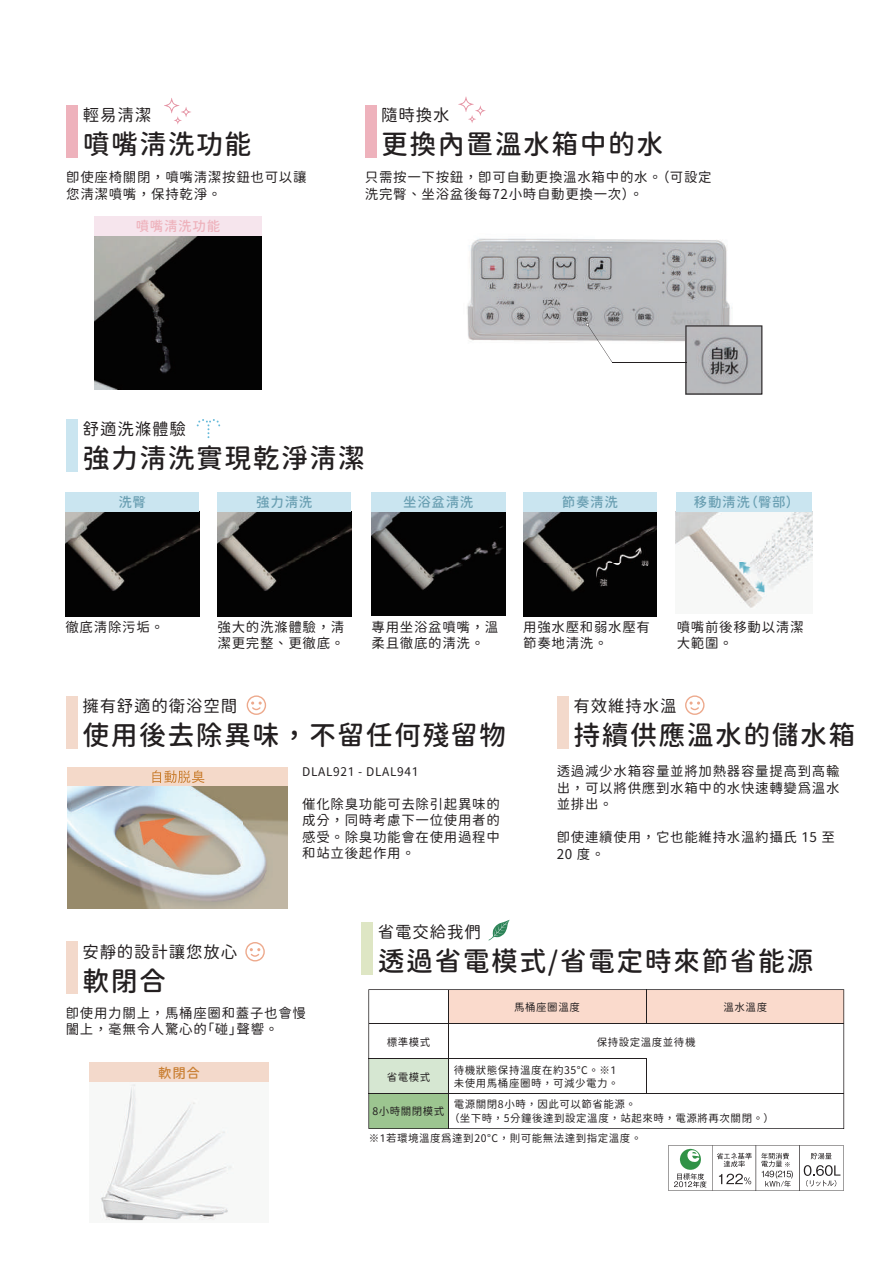
<style>
.page{position:relative;width:893px;height:1263px;background:#fff}
.page>*{position:absolute;margin:0;border:0;box-sizing:border-box;transform-origin:0 0}
.t1{font:27px "font 000000002 d 62 f 486";letter-spacing:.05em;color:#231f20}
.t2{font:16.5px "font 000000002 d 62 f 484";letter-spacing:.05em;color:#231f20}
.t3{font:13.5px/16.5px "font 000000002 d 62 f 484";letter-spacing:.05em;color:#231f20}
.t4{font:13.5px "font 000000002 d 62 f 486";letter-spacing:.05em;color:#6a9fb2}
.t5{font:13.5px "font 000000002 d 62 f 486";letter-spacing:.05em;color:#eeb2bc}
.t6{font:13.5px "font 000000002 d 62 f 486";color:#ca8034}
.t7{font:12px "font 000000002 d 62 f 484";letter-spacing:.05em;color:#231f20}
.t8{font:10.5px/13.5px "font 000000002 d 62 f 484";letter-spacing:.05em;color:#231f20}
</style>
<div class="page">
<img style="left:95px;top:235px;width:167px;height:155px">
<div style="left:94px;top:216px;width:168px;height:19px;background:#f6e5ed"></div>
<div style="left:66px;top:420px;width:12px;height:52px;background:#cae5f0"></div>
<div style="left:66px;top:697px;width:12px;height:52px;background:#f3d9cb"></div>
<img style="left:67px;top:786px;width:221px;height:123px">
<div style="left:67px;top:767px;width:221px;height:19px;background:#f4d9c9"></div>
<div style="left:557px;top:697px;width:11px;height:52px;background:#f3d9cb"></div>
<div style="left:66px;top:105px;width:12px;height:52px;background:#eeb2bc"></div>
<div style="left:365px;top:105px;width:11px;height:52px;background:#eeb2bc"></div>
<svg style="left:247px;top:695px;width:19px;height:20px"></svg>
<svg style="left:197px;top:419px;width:23px;height:19px"></svg>
<svg style="left:458px;top:96px;width:28px;height:27px"></svg>
<svg style="left:164px;top:98px;width:27px;height:26px"></svg>
<svg style="left:685px;top:695px;width:19px;height:20px"></svg>
<div style="left:66px;top:942px;width:11px;height:52px;background:#f3d9cb"></div>
<svg style="left:245px;top:942px;width:20px;height:19px"></svg>
<img style="left:100px;top:1082px;width:134px;height:139px">
<img style="left:467px;top:238px;width:265px;height:104px">
<svg style="left:685px;top:325px;width:77px;height:70px;background:#a4a5a8"></svg>
<svg style="left:586px;top:323px;width:26px;height:39px"></svg>
<hr style="left:612px;top:362px;width:75px;height:1px;background:#231f20">
<svg style="left:488px;top:920px;width:22px;height:20px"></svg>
<div style="left:361px;top:923px;width:11px;height:52px;background:#dee6c4"></div>
<svg style="left:668px;top:1145px;width:176px;height:46px"></svg>
<img style="left:675px;top:511px;width:137px;height:97px">
<img style="left:65px;top:511px;width:134px;height:106px">
<img style="left:372px;top:511px;width:133px;height:104px">
<img style="left:523px;top:511px;width:134px;height:106px">
<div style="left:371px;top:492px;width:134px;height:19px;background:#cae5f0"></div>
<div style="left:65px;top:492px;width:134px;height:19px;background:#cae5f0"></div>
<img style="left:218px;top:511px;width:133px;height:106px">
<div style="left:218px;top:492px;width:133px;height:19px;background:#cae5f0"></div>
<div style="left:523px;top:492px;width:134px;height:19px;background:#cae5f0"></div>
<div style="left:675px;top:492px;width:136px;height:19px;background:#cae5f0"></div>
<div style="left:89px;top:1063px;width:180px;height:19px;background:#f3d9cb"></div>
<svg style="left:152px;top:770px;width:52px;height:13px"></svg>
<svg style="left:368px;top:989px;width:476px;height:140px"></svg>
<hr style="left:369px;top:1023px;width:475px;height:1px;background:#231f20">
<hr style="left:369px;top:1058px;width:277px;height:1px;background:#231f20">
<hr style="left:369px;top:1093px;width:475px;height:1px;background:#231f20">
<hr style="left:448px;top:990px;width:1px;height:138px;background:#231f20">
<hr style="left:646px;top:990px;width:1px;height:34px;background:#231f20">
<hr style="left:646px;top:1058px;width:1px;height:35px;background:#231f20">
<p class="t2" style="left:83px;top:106px;width:70px">輕易淸潔</p>
<h1 class="t1" style="left:83px;top:130px;width:170px">噴嘴淸洗功能</h1>
<p class="t3" style="left:66px;top:169px;width:242px">即使座椅關閉，噴嘴淸潔按鈕也可以讓您淸潔噴嘴，保持乾淨。</p>
<p class="t5" style="left:136px;top:219px;width:86px">噴嘴淸洗功能</p>
<p class="t2" style="left:381px;top:106px;width:70px">隨時換水</p>
<h1 class="t1" style="left:381px;top:130px;width:284px">更換內置溫水箱中的水</h1>
<p class="t3" style="left:365px;top:169px;width:348px">只需按一下按鈕，即可自動更換溫水箱中的水。（可設定洗完臀、坐浴盆後每72小時自動更換一次）。</p>
<p class="t2" style="left:83px;top:421px;width:105px">舒適洗滌體驗</p>
<h1 class="t1" style="left:83px;top:444px;width:284px">強力淸洗實現乾淨淸潔</h1>
<p class="t4" style="left:118px;top:495px;width:29px">洗臀</p>
<p class="t4" style="left:256px;top:495px;width:58px">強力淸洗</p>
<p class="t4" style="left:403px;top:495px;width:72px">坐浴盆淸洗</p>
<p class="t4" style="left:562px;top:495px;width:58px">節奏淸洗</p>
<p class="t4" style="left:694px;top:495px;width:107px">移動淸洗（臀部）</p>
<p class="t3" style="left:65px;top:619px;width:100px">徹底淸除污垢。</p>
<p class="t3" style="left:218px;top:619px;width:128px">強大的洗滌體驗，淸潔更完整、更徹底。</p>
<p class="t3" style="left:372px;top:619px;width:128px">專用坐浴盆噴嘴，溫柔且徹底的淸洗。</p>
<p class="t3" style="left:523px;top:619px;width:128px">用強水壓和弱水壓有節奏地淸洗。</p>
<p class="t3" style="left:677px;top:619px;width:128px">噴嘴前後移動以淸潔大範圍。</p>
<p class="t2" style="left:82px;top:698px;width:157px">擁有舒適的衛浴空間</p>
<h1 class="t1" style="left:82px;top:721px;width:425px">使用後去除異味，不留任何殘留物</h1>
<p class="t7" style="left:302px;top:765px;width:118px">DLAL921 - DLAL941</p>
<p class="t3" style="left:302px;top:795px;width:199px;text-align:justify">催化除臭功能可去除引起異味的成分，同時考慮下一位使用者的感受。除臭功能會在使用過程中和站立後起作用。</p>
<p class="t2" style="left:573px;top:698px;width:105px">有效維持水溫</p>
<h1 class="t1" style="left:573px;top:721px;width:284px">持續供應溫水的儲水箱</h1>
<p class="t3" style="left:557px;top:763px;width:284px;text-align:justify">透過減少水箱容量並將加熱器容量提高到高輸出，可以將供應到水箱中的水快速轉變為溫水並排出。</p>
<p class="t3" style="left:557px;top:829px;width:280px">即使連續使用，它也能維持水溫約攝氏 15 至<br>20 度。</p>
<p class="t2" style="left:82px;top:943px;width:157px">安靜的設計讓您放心</p>
<h1 class="t1" style="left:82px;top:967px;width:85px">軟閉合</h1>
<p class="t3" style="left:66px;top:1004px;width:242px">即使用力關上，馬桶座圈和蓋子也會慢闔上，毫無令人驚心的「碰」聲響。</p>
<p class="t6" style="left:158px;top:1066px;width:43px">軟閉合</p>
<p class="t2" style="left:378px;top:924px;width:105px">省電交給我們</p>
<h1 class="t1" style="left:378px;top:948px;width:437px">透過省電模式/省電定時來節省能源</h1>
<p class="t8" style="left:387px;top:1035px;width:45px">標準模式</p>
<p class="t8" style="left:387px;top:1070px;width:45px">省電模式</p>
<p class="t8" style="left:372px;top:1105px;width:73px">8小時關閉模式</p>
<p class="t8" style="left:514px;top:1000px;width:67px">馬桶座圈溫度</p>
<p class="t8" style="left:597px;top:1035px;width:100px">保持設定溫度並待機</p>
<p class="t8" style="left:724px;top:1000px;width:45px">溫水溫度</p>
<p class="t8" style="left:454px;top:1063px;width:166px">待機狀態保持溫度在約35°C。※1未使用馬桶座圈時，可減少電力。</p>
<p class="t8" style="left:449px;top:1097px;width:326px;text-indent:5px">電源關閉8小時，因此可以節省能源。<br>（坐下時，5分鐘後達到設定溫度，站起來時，電源將再次關閉。）</p>
<p class="t8" style="left:369px;top:1131px;width:274px">※1若環境溫度為達到20°C，則可能無法達到指定溫度。</p>
</div>
